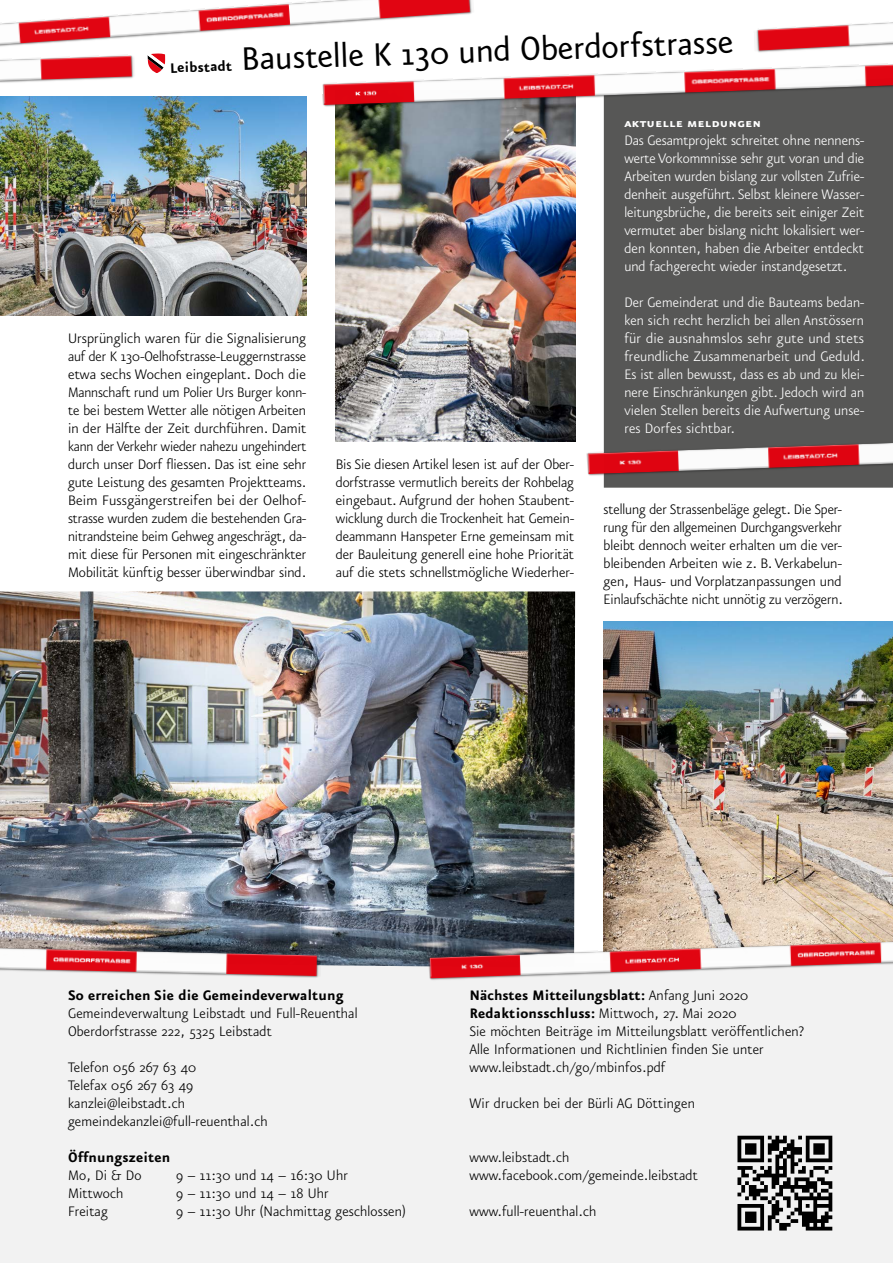
<style>
.page{position:relative;width:893px;height:1263px;background:#fff}
.page>*{position:absolute;margin:0;border:0;box-sizing:border-box;transform-origin:0 0}
.t1{font:39px "Eureka Sans";color:#000}
.t2{font:300 16.5px/18px "Eureka Sans";letter-spacing:.01em;color:#000}
.t3{font:300 16.5px/18px "Eureka Sans";letter-spacing:.005em;color:#fff;text-align:justify}
.t4{font:700 16.5px "Eureka Sans";letter-spacing:.01em;color:#000}
.t5{font:15px "Eureka Sans Bold Caps";letter-spacing:.01em;color:#fff}
.s1{font-weight:700}
</style>
<div class="page">
<img style="left:604px;top:621px;width:289px;height:319px">
<img style="left:336px;top:108px;width:239px;height:334px">
<div style="left:0;top:964px;width:893px;height:299px;background:#f2f2f2"></div>
<svg style="left:737px;top:1136px;width:95px;height:94px"></svg>
<div style="left:604px;top:108px;width:289px;height:380px;background:#575756"></div>
<svg style="left:147px;top:53px;width:19px;height:20px"></svg>
<img style="left:0;top:591px;width:575px;height:376px">
<img style="left:0;top:947px;width:321px;height:31px">
<img style="left:428px;top:940px;width:465px;height:40px">
<img style="left:0;top:54px;width:134px;height:29px">
<img style="left:0;top:0;width:473px;height:47px">
<img style="left:756px;top:22px;width:137px;height:31px">
<img style="left:587px;top:441px;width:306px;height:36px">
<img style="left:0;top:96px;width:306px;height:220px">
<img style="left:322px;top:63px;width:571px;height:45px">
<p class="t4" style="left:170px;top:60px;width:64px;rotate:-2deg">Leibstadt</p>
<h1 class="t1" style="left:241px;top:41px;width:494px;rotate:-2deg">Baustelle K 130 und Oberdorfstrasse</h1>
<p class="t2" style="left:68px;top:330px;width:240px;text-align:justify">Ursprünglich waren für die Signalisierung auf der K 130-Oelhofstrasse-Leuggernstrasse etwa sechs Wochen eingeplant. Doch die Mannschaft rund um Polier Urs Burger konn&shy;te bei bestem Wetter alle nötigen Arbeiten in der Hälfte der Zeit durchführen. Damit kann der Verkehr wieder nahezu ungehindert durch unser Dorf fliessen. Das ist eine sehr gute Leistung des gesamten Projektteams.<br>Beim Fussgängerstreifen bei der Oelhof&shy;strasse wurden zudem die bestehenden Gra&shy;nitrandsteine beim Gehweg angeschrägt, da&shy;mit diese für Personen mit eingeschränkter Mobilität künftig besser überwindbar sind.</p>
<p class="t2" style="left:336px;top:456px;width:240px;text-align:justify">Bis Sie diesen Artikel lesen ist auf der Ober&shy;dorfstrasse vermutlich bereits der Rohbelag eingebaut. Aufgrund der hohen Staubent&shy;wicklung durch die Trockenheit hat Gemein&shy;deammann Hanspeter Erne gemeinsam mit der Bauleitung generell eine hohe Priorität auf die stets schnellstmögliche Wiederher-</p>
<p class="t5" style="left:624px;top:115px;width:138px">aktuelle meldungen</p>
<p class="t3" style="left:624px;top:132px;width:241px">Das Gesamtprojekt schreitet ohne nennens&shy;werte Vorkommnisse sehr gut voran und die Arbeiten wurden bislang zur vollsten Zufrie&shy;denheit ausgeführt. Selbst kleinere Wasser&shy;leitungsbrüche, die bereits seit einiger Zeit vermutet aber bislang nicht lokalisiert wer&shy;den konnten, haben die Arbeiter entdeckt und fachgerecht wieder instandgesetzt.</p>
<p class="t3" style="left:624px;top:294px;width:242px">Der Gemeinderat und die Bauteams bedan&shy;ken sich recht herzlich bei allen Anstössern für die ausnahmslos sehr gute und stets freundliche Zusammenarbeit und Geduld.<br>Es ist allen bewusst, dass es ab und zu klei&shy;nere Einschränkungen gibt. Jedoch wird an vielen Stellen bereits die Aufwertung unse&shy;res Dorfes sichtbar.</p>
<p class="t2" style="left:604px;top:501px;width:241px;text-align:justify">stellung der Strassenbeläge gelegt. Die Sper&shy;rung für den allgemeinen Durchgangsverkehr bleibt dennoch weiter erhalten um die ver&shy;bleibenden Arbeiten wie z. B. Verkabelun&shy;gen, Haus- und Vorplatzanpassungen und Einlaufschächte nicht unnötig zu verzögern.</p>
<p class="t4" style="left:68px;top:987px;width:277px">So erreichen Sie die Gemeindeverwaltung</p>
<p class="t2" style="left:68px;top:1005px;width:291px">Gemeindeverwaltung Leibstadt und Full-Reuenthal<br>Oberdorfstrasse 222, 5325 Leibstadt</p>
<p class="t2" style="left:68px;top:1059px;width:201px">Telefon 056 267 63 40<br>Telefax 056 267 63 49 kanzlei@leibstadt.ch gemeindekanzlei@full-reuenthal.ch</p>
<p class="t4" style="left:68px;top:1149px;width:104px">Öffnungszeiten</p>
<p class="t2" style="left:68px;top:1167px;width:75px">Mo, Di &amp; Do</p>
<p class="t2" style="left:176px;top:1167px;width:173px">9 – 11:30 und 14 – 16:30 Uhr</p>
<p class="t2" style="left:68px;top:1185px;width:57px">Mittwoch</p>
<p class="t2" style="left:176px;top:1185px;width:154px">9 – 11:30 und 14 – 18 Uhr</p>
<p class="t2" style="left:68px;top:1203px;width:41px">Freitag</p>
<p class="t2" style="left:176px;top:1203px;width:231px">9 – 11:30 Uhr (Nachmittag geschlossen)</p>
<p class="t2" style="left:469px;top:987px;width:336px"><span class="s1">Nächstes Mitteilungsblatt:</span> Anfang Juni 2020<br><span class="s1">Redaktionsschluss:</span> Mittwoch, 27. Mai 2020<br>Sie möchten Beiträge im Mitteilungsblatt veröffentlichen?<br>Alle Informationen und Richtlinien finden Sie unter www.leibstadt.ch/go/mbinfos.pdf</p>
<p class="t2" style="left:469px;top:1095px;width:227px">Wir drucken bei der Bürli AG Döttingen</p>
<p class="t2" style="left:469px;top:1149px;width:230px">www.leibstadt.ch www.facebook.com/gemeinde.leibstadt</p>
<p class="t2" style="left:469px;top:1203px;width:129px">www.full-reuenthal.ch</p>
</div>
